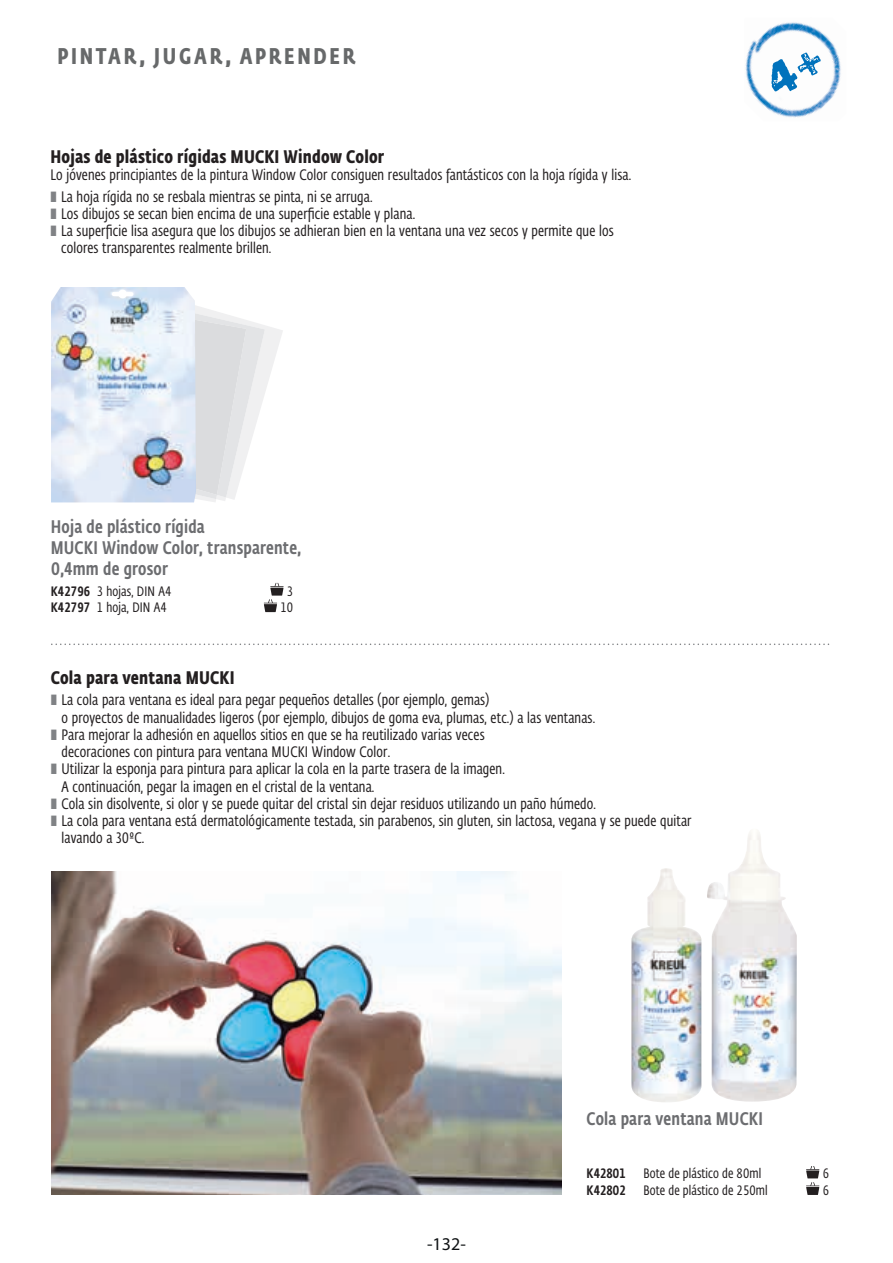
<style>
.page{position:relative;width:893px;height:1263px;background:#fff}
.page>*{position:absolute;margin:0;border:0;box-sizing:border-box;transform-origin:0 0}
.t1{font:700 22.5px "Fedra Sans Cond Std";letter-spacing:.12em;color:#67696a}
.t2{font:500 18px/21px "Fe Sa Cond Std";letter-spacing:.01em;color:#6c6d70}
.t3{font:700 18px "Fe Sa Cond Std";letter-spacing:.01em;color:#231f20}
.t4{font:18px "Myriad Pro";color:#101315}
.t5{font:15px/21.5px "Fe Sa Cond Std";letter-spacing:.01em;color:#231f20}
.t6{font:13.5px "Fe Sa Cond Std";letter-spacing:.005em;color:#231f20}
.t7{font:500 13.5px "Fe Sa Cond Std";letter-spacing:.005em;color:#231f20}
.s1{color:#808285}
.s2{font-weight:500}
</style>
<div class="page">
<img style="left:745px;top:22px;width:90px;height:91px">
<img style="left:773px;top:47px;width:68px;height:71px">
<svg style="left:771px;top:53px;width:50px;height:38px"></svg>
<svg style="left:264px;top:583px;width:20px;height:29px"></svg>
<svg style="left:196px;top:306px;width:87px;height:196px"></svg>
<img style="left:51px;top:872px;width:510px;height:323px">
<svg style="left:51px;top:643px;width:778px;height:2px"></svg>
<img style="left:51px;top:287px;width:145px;height:215px">
<svg style="left:806px;top:1166px;width:13px;height:29px"></svg>
<img style="left:707px;top:832px;width:90px;height:269px">
<img style="left:631px;top:868px;width:70px;height:234px">
<h1 class="t1" style="left:57px;top:43px;width:300px">PINTAR, JUGAR, APRENDER</h1>
<p class="t3" style="left:51px;top:145px;width:335px">Hojas de plástico rígidas MUCKI Window Color</p>
<p class="t5" style="left:51px;top:164px;width:582px">Lo jóvenes principiantes de la pintura Window Color consiguen resultados fantásticos con la hoja rígida y lisa. <span class="s1">❚</span> La hoja rígida no se resbala mientras se pinta, ni se arruga.</p>
<p class="t5" style="left:51px;top:203px;width:366px"><span class="s1">❚</span> Los dibujos se secan bien encima de una superficie estable y plana.</p>
<p class="t5" style="left:51px;top:220px;width:565px"><span class="s1">❚</span> La superficie lisa asegura que los dibujos se adhieran bien en la ventana una vez secos y permite que los</p>
<p class="t5" style="left:61px;top:238px;width:212px">colores transparentes realmente brillen.</p>
<p class="t2" style="left:51px;top:516px;width:252px">Hoja de plástico rígida<br>MUCKI Window Color, transparente,<br>0,4mm de grosor</p>
<p class="t6" style="left:51px;top:583px;width:122px"><span class="s2">K42796</span> 3 hojas, DIN A4</p>
<p class="t6" style="left:287px;top:583px;width:8px">3</p>
<p class="t6" style="left:51px;top:599px;width:118px"><span class="s2">K42797</span> 1 hoja, DIN A4</p>
<p class="t6" style="left:280px;top:599px;width:14px">10</p>
<p class="t3" style="left:51px;top:666px;width:185px">Cola para ventana MUCKI</p>
<p class="t5" style="left:51px;top:690px;width:440px"><span class="s1">❚</span> La cola para ventana es ideal para pegar pequeños detalles (por ejemplo, gemas)</p>
<p class="t5" style="left:61px;top:707px;width:535px">o proyectos de manualidades ligeros (por ejemplo, dibujos de goma eva, plumas, etc.) a las ventanas.</p>
<p class="t5" style="left:51px;top:724px;width:435px"><span class="s1">❚</span> Para mejorar la adhesión en aquellos sitios en que se ha reutilizado varias veces</p>
<p class="t5" style="left:61px;top:741px;width:330px">decoraciones con pintura para ventana MUCKI Window Color.</p>
<p class="t5" style="left:51px;top:759px;width:455px"><span class="s1">❚</span> Utilizar la esponja para pintura para aplicar la cola en la parte trasera de la imagen.</p>
<p class="t5" style="left:61px;top:776px;width:314px">A continuación, pegar la imagen en el cristal de la ventana.</p>
<p class="t5" style="left:51px;top:793px;width:546px"><span class="s1">❚</span> Cola sin disolvente, si olor y se puede quitar del cristal sin dejar residuos utilizando un paño húmedo.</p>
<p class="t5" style="left:51px;top:810px;width:642px"><span class="s1">❚</span> La cola para ventana está dermatológicamente testada, sin parabenos, sin gluten, sin lactosa, vegana y se puede quitar</p>
<p class="t5" style="left:61px;top:828px;width:84px">lavando a 30ºC.</p>
<p class="t2" style="left:587px;top:1108px;width:178px">Cola para ventana MUCKI</p>
<p class="t4" style="left:427px;top:1233px;width:40px">-132-</p>
<p class="t7" style="left:587px;top:1165px;width:41px">K42801</p>
<p class="t6" style="left:644px;top:1165px;width:119px">Bote de plástico de 80ml</p>
<p class="t6" style="left:823px;top:1165px;width:8px">6</p>
<p class="t7" style="left:587px;top:1182px;width:41px">K42802</p>
<p class="t6" style="left:644px;top:1182px;width:126px">Bote de plástico de 250ml</p>
<p class="t6" style="left:823px;top:1182px;width:8px">6</p>
</div>
